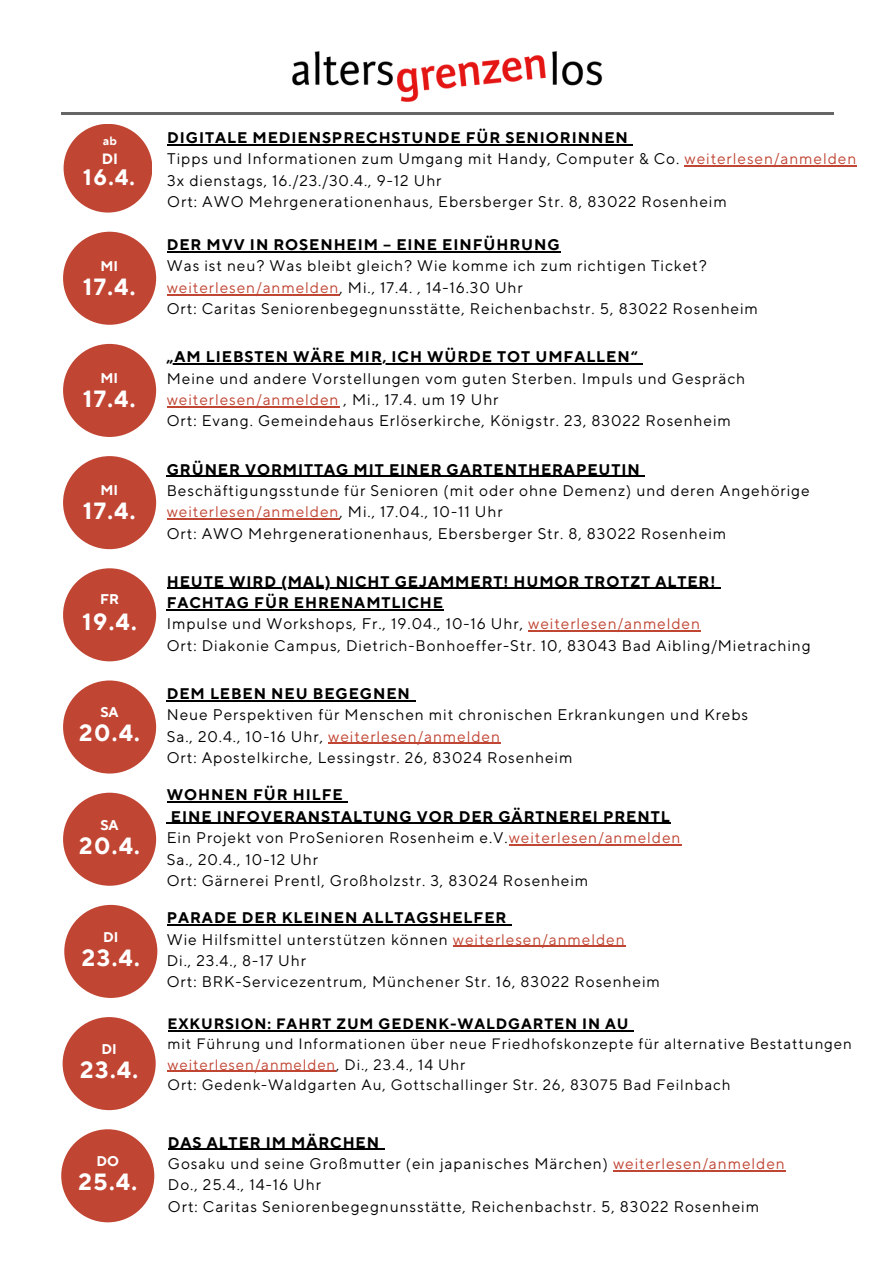
<style>
.page{position:relative;width:894px;height:1264px;background:#fff}
.page>*{position:absolute;margin:0;border:0;box-sizing:border-box;transform-origin:0 0}
.t1{font:700 23.4px "TT Norms Pro";letter-spacing:.06em;color:#fff}
.t2{font:700 22.35px "TT Norms Pro";color:#fff}
.t3{font:15.3px/21.3px "TT Norms Pro";letter-spacing:.06em;color:#000}
.t4{font:700 15.3px "TT Norms Pro";letter-spacing:.06em;color:#000}
.t5{font:15px/20.2px "TT Norms Pro";letter-spacing:.06em;color:#000}
.t6{font:700 15px "TT Norms Pro";letter-spacing:.06em;color:#000}
.t7{font:700 14.85px "TT Norms Pro";color:#fff}
.t8{font:700 13.95px "TT Norms Pro";color:#fff}
.t9{font:700 12px "TT Norms Pro";color:#fff}
.s1{font-weight:700}
.s2{color:#c14533}
</style>
<div class="page">
<hr style="left:61px;top:112px;width:772px;height:3px;background:#666">
<img style="left:292px;top:51px;width:311px;height:51px">
<hr style="left:167px;top:251px;width:393px;height:1px;background:#000">
<hr style="left:167px;top:294px;width:172px;height:1px;background:#c14533">
<hr style="left:167px;top:363px;width:471px;height:1px;background:#000">
<hr style="left:167px;top:406px;width:172px;height:1px;background:#c14533">
<div style="left:63px;top:456px;width:93px;height:93px;background:#c14533;border-radius:50%"></div>
<div style="left:63px;top:568px;width:93px;height:93px;background:#c14533;border-radius:50%"></div>
<div style="left:63px;top:680px;width:93px;height:93px;background:#c14533;border-radius:50%"></div>
<div style="left:63px;top:344px;width:93px;height:93px;background:#c14533;border-radius:50%"></div>
<div style="left:63px;top:232px;width:93px;height:93px;background:#c14533;border-radius:50%"></div>
<div style="left:63px;top:792px;width:93px;height:93px;background:#c14533;border-radius:50%"></div>
<div style="left:64px;top:904px;width:93px;height:93px;background:#c14533;border-radius:50%"></div>
<hr style="left:167px;top:475px;width:473px;height:2px;background:#000">
<hr style="left:167px;top:518px;width:172px;height:1px;background:#c14533">
<hr style="left:167px;top:588px;width:549px;height:1px;background:#000">
<hr style="left:167px;top:609px;width:277px;height:1px;background:#000">
<hr style="left:528px;top:630px;width:172px;height:1px;background:#c14533">
<hr style="left:167px;top:700px;width:244px;height:1px;background:#000">
<hr style="left:328px;top:742px;width:173px;height:2px;background:#c14533">
<hr style="left:167px;top:801px;width:176px;height:1px;background:#000">
<hr style="left:171px;top:823px;width:499px;height:1px;background:#000">
<hr style="left:508px;top:844px;width:173px;height:1px;background:#c14533">
<hr style="left:167px;top:924px;width:340px;height:1px;background:#000">
<hr style="left:453px;top:945px;width:172px;height:1px;background:#c14533">
<div style="left:64px;top:124px;width:88px;height:88px;background:#c14533;border-radius:50%"></div>
<hr style="left:167px;top:144px;width:461px;height:1px;background:#000">
<hr style="left:684px;top:165px;width:172px;height:2px;background:#c14533">
<hr style="left:167px;top:1030px;width:462px;height:1px;background:#000">
<hr style="left:167px;top:1070px;width:169px;height:1px;background:#c14533">
<div style="left:63px;top:1017px;width:93px;height:93px;background:#c14533;border-radius:50%"></div>
<div style="left:61px;top:1129px;width:93px;height:93px;background:#c14533;border-radius:50%"></div>
<hr style="left:168px;top:1148px;width:212px;height:1px;background:#000">
<hr style="left:613px;top:1170px;width:172px;height:1px;background:#c14533">
<p class="t9" style="left:103px;top:134px;width:15px">ab</p>
<p class="t3" style="left:167px;top:128px;width:690px"><span class="s1">DIGITALE MEDIENSPRECHSTUNDE FÜR SENIORINNEN<br></span>Tipps und Informationen zum Umgang mit Handy, Computer &amp; Co. <span class="s2">weiterlesen/anmelden </span>3x dienstags, 16./23./30.4., 9-12 Uhr<br>Ort: AWO Mehrgenerationenhaus, Ebersberger Str. 8, 83022 Rosenheim</p>
<p class="t7" style="left:102px;top:150px;width:18px">DI</p>
<h2 class="t2" style="left:83px;top:164px;width:53px">16.4.</h2>
<p class="t8" style="left:100px;top:257px;width:19px">MI</p>
<h1 class="t1" style="left:83px;top:272px;width:54px">17.4.</h1>
<p class="t8" style="left:100px;top:369px;width:19px">MI</p>
<h1 class="t1" style="left:83px;top:384px;width:54px">17.4.</h1>
<p class="t8" style="left:100px;top:481px;width:19px">MI</p>
<h1 class="t1" style="left:83px;top:497px;width:54px">17.4.</h1>
<p class="t8" style="left:100px;top:590px;width:20px">FR</p>
<h1 class="t1" style="left:82px;top:607px;width:56px">19.4.</h1>
<p class="t8" style="left:100px;top:704px;width:20px">SA</p>
<h1 class="t1" style="left:79px;top:719px;width:62px">20.4.</h1>
<p class="t8" style="left:100px;top:816px;width:20px">SA</p>
<h1 class="t1" style="left:79px;top:831px;width:62px">20.4.</h1>
<p class="t8" style="left:103px;top:928px;width:17px">DI</p>
<h1 class="t1" style="left:82px;top:943px;width:59px">23.4.</h1>
<p class="t8" style="left:101px;top:1040px;width:17px">DI</p>
<h1 class="t1" style="left:80px;top:1055px;width:59px">23.4.</h1>
<p class="t8" style="left:96px;top:1152px;width:24px">DO</p>
<h1 class="t1" style="left:79px;top:1167px;width:60px">25.4.</h1>
<p class="t4" style="left:167px;top:235px;width:394px">DER MVV IN ROSENHEIM – EINE EINFÜHRUNG</p>
<p class="t3" style="left:167px;top:256px;width:592px">Was ist neu? Was bleibt gleich? Wie komme ich zum richtigen Ticket? <span class="s2">weiterlesen/anmelden</span>, Mi., 17.4. , 14-16.30 Uhr<br>Ort: Caritas Seniorenbegegnunsstätte, Reichenbachstr. 5, 83022 Rosenheim</p>
<p class="t4" style="left:167px;top:348px;width:472px">„AM LIEBSTEN WÄRE MIR, ICH WÜRDE TOT UMFALLEN“</p>
<p class="t3" style="left:167px;top:368px;width:579px">Meine und andere Vorstellungen vom guten Sterben. Impuls und Gespräch <span class="s2">weiterlesen/anmelden</span> , Mi., 17.4. um 19 Uhr<br>Ort: Evang. Gemeindehaus Erlöserkirche, Königstr. 23, 83022 Rosenheim</p>
<p class="t4" style="left:167px;top:460px;width:474px">GRÜNER VORMITTAG MIT EINER GARTENTHERAPEUTIN</p>
<p class="t3" style="left:167px;top:480px;width:644px">Beschäftigungsstunde für Senioren (mit oder ohne Demenz) und deren Angehörige <span class="s2">weiterlesen/anmelden</span>, Mi., 17.04., 10-11 Uhr<br>Ort: AWO Mehrgenerationenhaus, Ebersberger Str. 8, 83022 Rosenheim</p>
<p class="t3" style="left:167px;top:571px;width:645px"><span class="s1">HEUTE WIRD (MAL) NICHT GEJAMMERT! HUMOR TROTZT ALTER!<br>FACHTAG FÜR EHRENAMTLICHE<br></span>Impulse und Workshops, Fr., 19.04., 10-16 Uhr, <span class="s2">weiterlesen/anmelden<br></span>Ort: Diakonie Campus, Dietrich-Bonhoeffer-Str. 10, 83043 Bad Aibling/Mietraching</p>
<p class="t4" style="left:167px;top:684px;width:244px">DEM LEBEN NEU BEGEGNEN</p>
<p class="t3" style="left:167px;top:705px;width:582px">Neue Perspektiven für Menschen mit chronischen Erkrankungen und Krebs<br>Sa., 20.4., 10-16 Uhr, <span class="s2">weiterlesen/anmelden<br></span>Ort: Apostelkirche, Lessingstr. 26, 83024 Rosenheim</p>
<p class="t3" style="left:167px;top:785px;width:515px"><span class="s1">WOHNEN FÜR HILFE<br>EINE INFOVERANSTALTUNG VOR DER GÄRTNEREI PRENTL </span>Ein Projekt von ProSenioren Rosenheim e.V.<span class="s2">weiterlesen/anmelden </span>Sa., 20.4., 10-12 Uhr<br>Ort: Gärnerei Prentl, Großholzstr. 3, 83024 Rosenheim</p>
<p class="t3" style="left:167px;top:907px;width:494px"><span class="s1">PARADE DER KLEINEN ALLTAGSHELFER<br></span>Wie Hilfsmittel unterstützen können <span class="s2">weiterlesen/anmelden<br></span>Di., 23.4., 8-17 Uhr<br>Ort: BRK-Servicezentrum, Münchener Str. 16, 83022 Rosenheim</p>
<p class="t6" style="left:167px;top:1014px;width:462px">EXKURSION: FAHRT ZUM GEDENK-WALDGARTEN IN AU</p>
<p class="t5" style="left:167px;top:1034px;width:685px">mit Führung und Informationen über neue Friedhofskonzepte für alternative Bestattungen <span class="s2">weiterlesen/anmelden</span>, Di., 23.4., 14 Uhr<br>Ort: Gedenk-Waldgarten Au, Gottschallinger Str. 26, 83075 Bad Feilnbach</p>
<p class="t3" style="left:168px;top:1132px;width:618px"><span class="s1">DAS ALTER IM MÄRCHEN<br></span>Gosaku und seine Großmutter (ein japanisches Märchen) <span class="s2">weiterlesen/anmelden </span>Do., 25.4., 14-16 Uhr<br>Ort: Caritas Seniorenbegegnunsstätte, Reichenbachstr. 5, 83022 Rosenheim</p>
</div>
